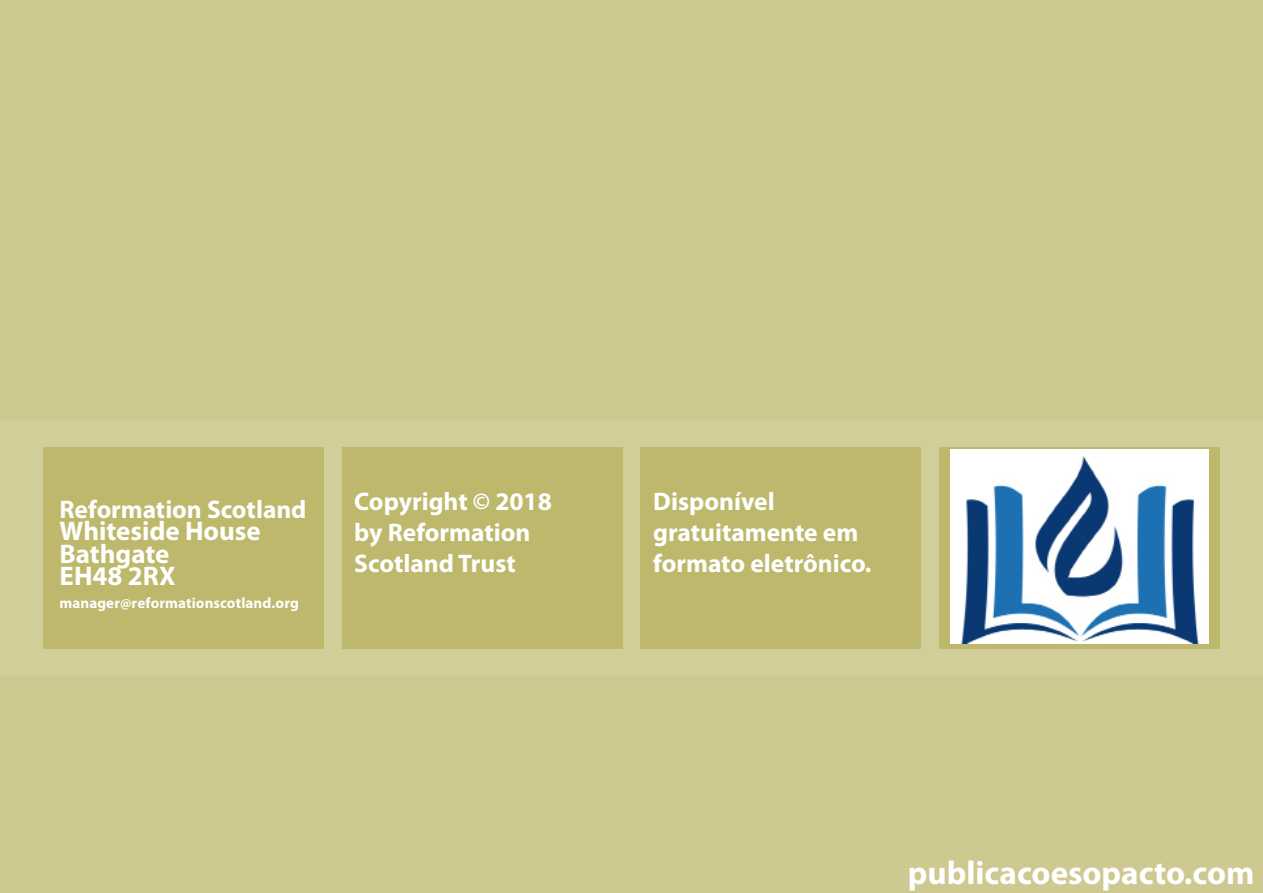
<style>
.page{position:relative;width:1263px;height:893px;background:#cdc990}
.page>*{position:absolute;margin:0;border:0;box-sizing:border-box;transform-origin:0 0}
.t1{font:700 33px "Myriad Pro";color:#fff}
.t2{font:700 27px/22.5px "Myriad Pro";letter-spacing:-.005em;color:#fff}
.t3{font:700 25.5px/30.6px "Myriad Pro";color:#fff}
.t4{font:700 15px "Myriad Pro";letter-spacing:.005em;color:#fff}
</style>
<div class="page">
<div style="left:0;top:420px;width:1263px;height:255px;background:#d1ce9a"></div>
<div style="left:43px;top:447px;width:280px;height:202px;background:#bdb86b"></div>
<div style="left:341px;top:447px;width:281px;height:202px;background:#bdb86b"></div>
<div style="left:640px;top:447px;width:281px;height:202px;background:#bdb86b"></div>
<div style="left:939px;top:447px;width:281px;height:202px;background:#bdb86b"></div>
<img style="left:951px;top:450px;width:258px;height:193px">
<p class="t3" style="left:60px;top:493px;width:248px">Reformation Scotland</p>
<p class="t2" style="left:60px;top:519px;width:203px">Whiteside House<br>Bathgate<br>EH48 2RX</p>
<p class="t4" style="left:60px;top:593px;width:241px">manager@reformationscotland.org</p>
<p class="t3" style="left:354px;top:486px;width:199px">Copyright © 2018 by Reformation<br>Scotland Trust</p>
<p class="t3" style="left:653px;top:486px;width:220px">Disponível gratuitamente em formato eletrônico.</p>
<p class="t1" style="left:908px;top:851px;width:348px">publicacoesopacto.com</p>
</div>
